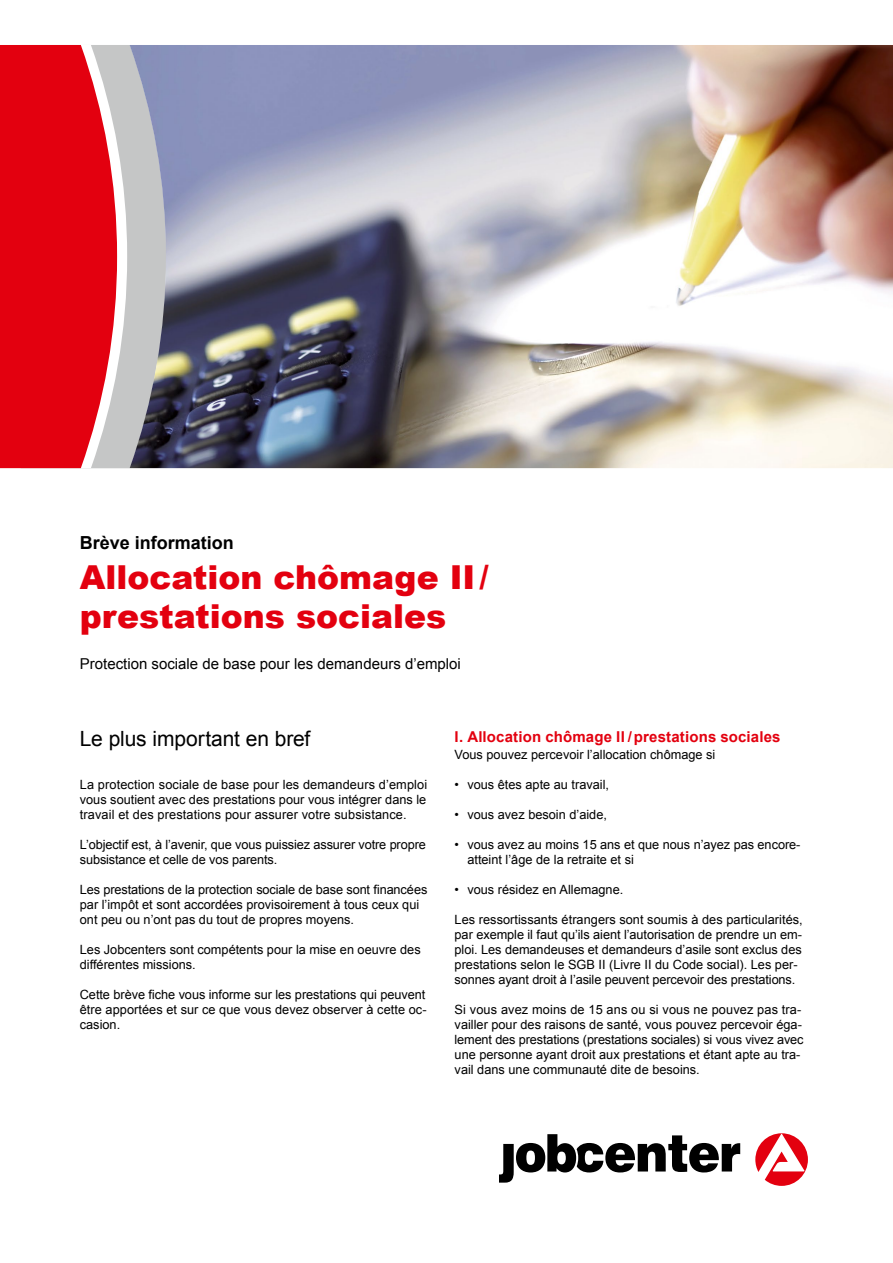
<style>
.page{position:relative;width:893px;height:1263px;background:#fff}
.page>*{position:absolute;margin:0;border:0;box-sizing:border-box;transform-origin:0 0}
.t1{font:900 33px/39px "Arial";color:#e3000f}
.t2{font:21px "Arial";letter-spacing:-.005em;color:#000}
.t3{font:700 18px "Arial";color:#000}
.t4{font:15px "Arial";color:#000}
.t5{font:700 15px "Arial";letter-spacing:.01em;color:#e3000f}
.t6{font:12.75px/15px "Arial";color:#000}
</style>
<div class="page">
<svg style="left:127px;top:45px;width:3px;height:423px"></svg>
<svg style="left:117px;top:45px;width:10px;height:423px;fill:#c5c6c6"></svg>
<svg style="left:0;top:45px;width:117px;height:423px;fill:#e3000f"></svg>
<img style="left:130px;top:45px;width:763px;height:423px">
<svg style="left:755px;top:1133px;width:53px;height:53px"></svg>
<svg style="left:499px;top:1134px;width:241px;height:48px"></svg>
<p class="t3" style="left:80px;top:531px;width:156px">Brève information</p>
<h1 class="t1" style="left:80px;top:557px;width:410px">Allocation chômage II/ prestations sociales</h1>
<p class="t4" style="left:80px;top:654px;width:382px">Protection sociale de base pour les demandeurs d’emploi</p>
<h2 class="t2" style="left:80px;top:725px;width:232px">Le plus important en bref</h2>
<p class="t6" style="left:80px;top:777px;width:349px;text-align:justify">La protection sociale de base pour les demandeurs d’emploi vous soutient avec des prestations pour vous intégrer dans le travail et des prestations pour assurer votre subsistance.</p>
<p class="t6" style="left:80px;top:837px;width:348px">L’objectif est, à l’avenir, que vous puissiez assurer votre propre subsistance et celle de vos parents.</p>
<p class="t6" style="left:80px;top:882px;width:349px">Les prestations de la protection sociale de base sont financées par l’impôt et sont accordées provisoirement à tous ceux qui ont peu ou n’ont pas du tout de propres moyens.</p>
<p class="t6" style="left:80px;top:942px;width:342px">Les Jobcenters sont compétents pour la mise en oeuvre des différentes missions.</p>
<p class="t6" style="left:80px;top:987px;width:348px;text-align:justify">Cette brève fiche vous informe sur les prestations qui peuvent être apportées et sur ce que vous devez observer à cette oc&shy;casion.</p>
<h3 class="t5" style="left:455px;top:726px;width:327px">I. Allocation chômage II /prestations sociales</h3>
<p class="t6" style="left:455px;top:747px;width:262px">Vous pouvez percevoir l’allocation chômage si</p>
<p class="t6" style="left:455px;top:777px;width:156px">• vous êtes apte au travail,</p>
<p class="t6" style="left:455px;top:807px;width:154px">• vous avez besoin d’aide,</p>
<p class="t6" style="left:467px;top:837px;width:335px;text-indent:-13px">• vous avez au moins 15 ans et que nous n’ayez pas encore&shy;atteint l’âge de la retraite et si</p>
<p class="t6" style="left:455px;top:882px;width:170px">• vous résidez en Allemagne.</p>
<p class="t6" style="left:455px;top:912px;width:350px">Les ressortissants étrangers sont soumis à des particularités, par exemple il faut qu’ils aient l’autorisation de prendre un em&shy;ploi. Les demandeuses et demandeurs d’asile sont exclus des prestations selon le SGB II (Livre II du Code social). Les per&shy;sonnes ayant droit à l’asile peuvent percevoir des prestations.</p>
<p class="t6" style="left:455px;top:1002px;width:350px">Si vous avez moins de 15 ans ou si vous ne pouvez pas tra&shy;vailler pour des raisons de santé, vous pouvez percevoir éga&shy;lement des prestations (prestations sociales) si vous vivez avec une personne ayant droit aux prestations et étant apte au tra&shy;vail dans une communauté dite de besoins.</p>
</div>
